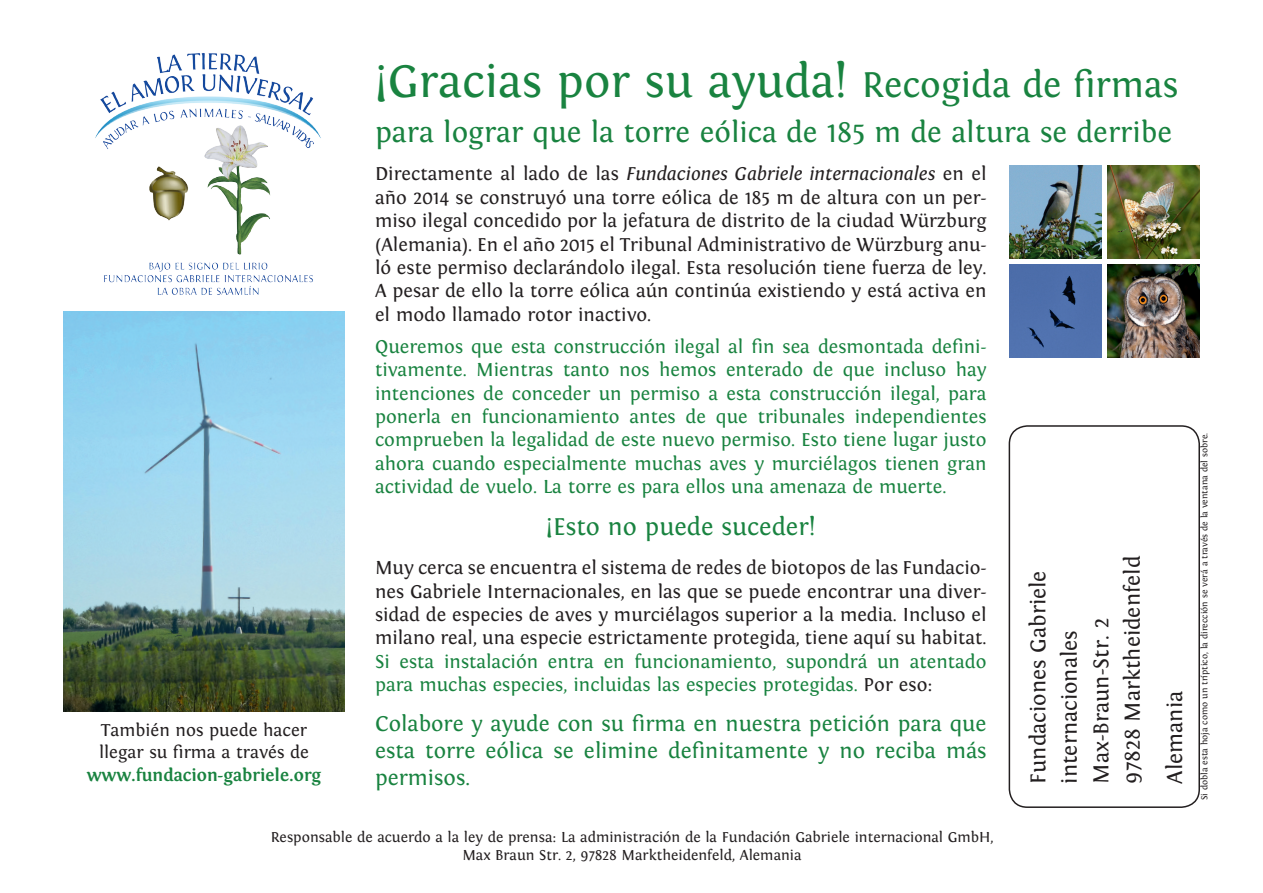
<style>
.page{position:relative;width:1263px;height:893px;background:#fff}
.page>*{position:absolute;margin:0;border:0;box-sizing:border-box;transform-origin:0 0}
.t1{font:48px "Fontin";color:#198340}
.t2{font:30px "Fontin";color:#198340}
.t3{font:25.5px "Fontin";color:#198340}
.t4{font:22.5px/27px "Fontin";color:#198340;text-align:justify}
.t5{font:22.5px/31.5px "Fontin";color:#231f20}
.t6{font:19.5px/23.4px "Fontin";color:#231f20;text-align:justify}
.t7{font:19.5px/23.4px "Fontin";color:#198340;text-align:justify}
.t8{font:18px/22.5px "Fontin";color:#231f20}
.t9{font:700 18px "Fontin";color:#198340}
.t10{font:15px/18px "Fontin";color:#231f20;text-align:center}
.t11{font:9.3px "Fontin";color:#231f20}
.s1{font-size:37.5px}
.s2{font-style:italic}
.s3{color:#231f20}
</style>
<div class="page">
<img style="left:64px;top:313px;width:280px;height:398px">
<img style="left:64px;top:53px;width:280px;height:260px">
<div style="left:1009px;top:265px;width:92px;height:93px;background:#4f70ac"></div>
<img style="left:1009px;top:166px;width:92px;height:93px">
<img style="left:1107px;top:166px;width:92px;height:93px">
<img style="left:1107px;top:265px;width:92px;height:93px">
<div style="left:1009px;top:425px;width:191px;height:383px;border:2px solid #231f20;border-radius:18px"></div>
<p class="t8" style="left:99px;top:719px;width:211px">También nos puede hacer llegar su firma a través de</p>
<p class="t9" style="left:87px;top:765px;width:236px">www.fundacion-gabriele.org</p>
<h1 class="t1" style="left:375px;top:55px;width:805px">¡Gracias por su ayuda! <span class="s1">Recogida de firmas</span></h1>
<h2 class="t2" style="left:375px;top:115px;width:798px">para lograr que la torre eólica de 185 m de altura se derribe</h2>
<p class="t6" style="left:375px;top:163px;width:613px">Directamente al lado de las <span class="s2">Fundaciones Gabriele internacionales</span> en el año 2014 se construyó una torre eólica de 185 m de altura con un per&shy;miso ilegal concedido por la jefatura de distrito de la ciudad Würzburg (Alemania). En el año 2015 el Tribunal Administrativo de Würzburg anu&shy;ló este permiso declarándolo ilegal. Esta resolución tiene fuerza de ley.<br>A pesar de ello la torre eólica aún continúa existiendo y está activa en el modo llamado rotor inactivo.</p>
<p class="t7" style="left:375px;top:335px;width:613px">Queremos que esta construcción ilegal al fin sea desmontada defini&shy;tivamente. Mientras tanto nos hemos enterado de que incluso hay intenciones de conceder un permiso a esta construcción ilegal, para ponerla en funcionamiento antes de que tribunales independientes comprueben la legalidad de este nuevo permiso. Esto tiene lugar justo ahora cuando especialmente muchas aves y murciélagos tienen gran actividad de vuelo. La torre es para ellos una amenaza de muerte.</p>
<h3 class="t3" style="left:546px;top:512px;width:271px">¡Esto no puede suceder!</h3>
<p class="t6" style="left:375px;top:556px;width:613px">Muy cerca se encuentra el sistema de redes de biotopos de las Fundacio&shy;nes Gabriele Internacionales, en las que se puede encontrar una diver&shy;sidad de especies de aves y murciélagos superior a la media. Incluso el milano real, una especie estrictamente protegida, tiene aquí su habitat.</p>
<p class="t7" style="left:375px;top:650px;width:613px">Si esta instalación entra en funcionamiento, supondrá un atentado para muchas especies, incluidas las especies protegidas. <span class="s3">Por eso:</span></p>
<p class="t4" style="left:375px;top:710px;width:613px">Colabore y ayude con su firma en nuestra petición para que esta torre eólica se elimine definitamente y no reciba más permisos.</p>
<p class="t5" style="left:1023px;top:783px;width:229px;rotate:-90deg">Fundaciones Gabriele internacionales<br>Max-Braun-Str. 2<br>97828 Marktheidenfeld</p>
<p class="t5" style="left:1159px;top:783px;width:94px;rotate:-90deg">Alemania</p>
<p class="t10" style="left:271px;top:829px;width:724px">Responsable de acuerdo a la ley de prensa: La administración de la Fundación Gabriele internacional GmbH,<br>Max Braun Str. 2, 97828 Marktheidenfeld, Alemania</p>
<p class="t11" style="left:1199px;top:800px;width:369px;rotate:-90deg">Si dobla esta hoja como un tríptico, la dirección se verá a través de la ventana del sobre.</p>
</div>
